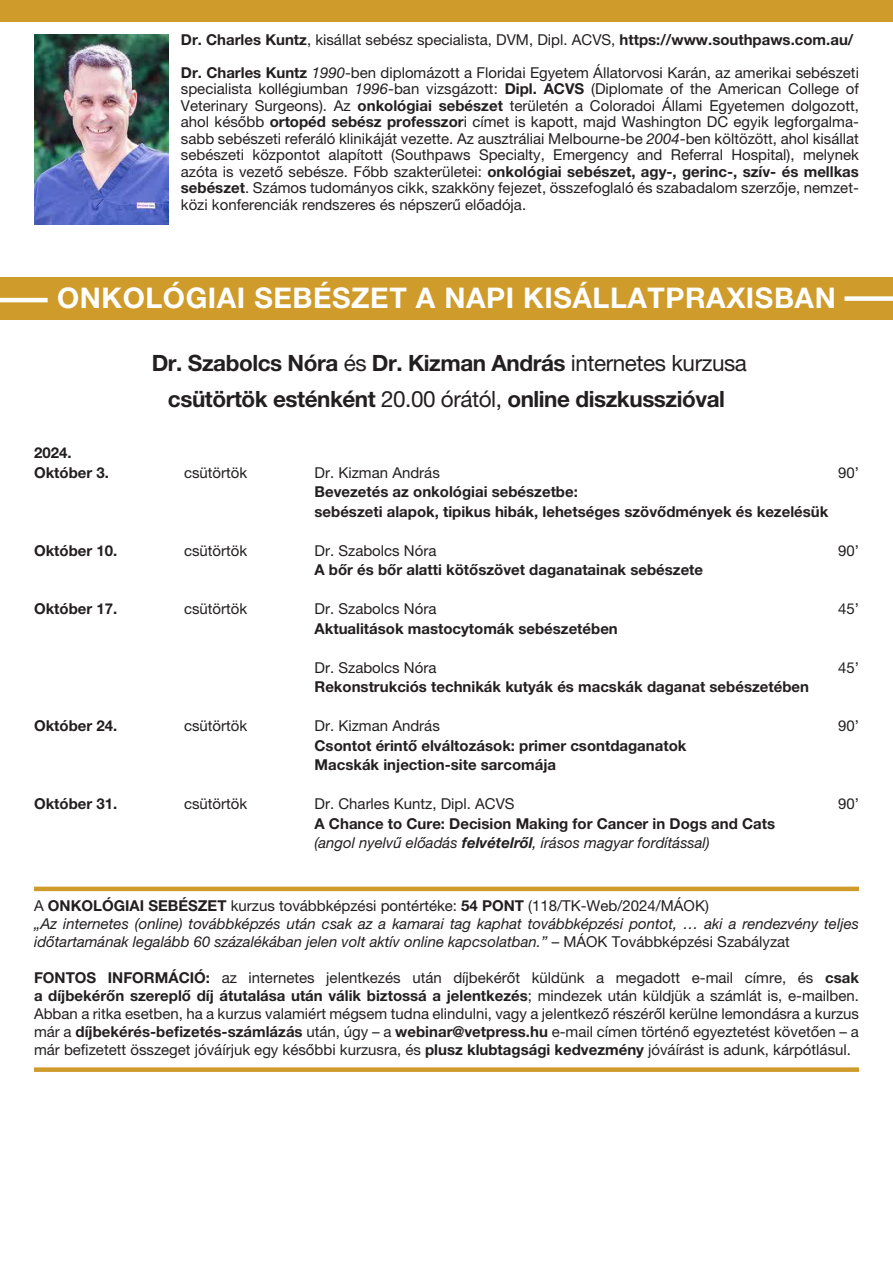
<style>
.page{position:relative;width:893px;height:1263px;background:#fff}
.page>*{position:absolute;margin:0;border:0;box-sizing:border-box;transform-origin:0 0}
.t1{font:700 28.5px "Helvetica Neue LT Pro";letter-spacing:.02em;color:#fff}
.t2{font:700 22.5px "Helvetica Neue LT Pro";letter-spacing:-.02em;color:#231f20}
.t3{font:15px/16.5px "Helvetica Neue LT Pro";color:#231f20;text-align:justify}
.t4{font:700 15px "Helvetica Neue LT Pro";color:#231f20}
.t5{font:italic 15px/18px "Helvetica Neue LT Pro";color:#231f20}
.s1{font-weight:400}
.s2{font-weight:700}
.s3{font-style:italic}
.s4{font-style:normal}
</style>
<div class="page">
<img style="left:34px;top:34px;width:134px;height:191px">
<div style="left:0;top:277px;width:893px;height:43px;background:#cf9b2a"></div>
<hr style="left:0;top:298px;width:48px;height:4px;background:#fff">
<div style="left:844px;top:296px;width:49px;height:5px;background:#fff"></div>
<div style="left:0;top:0;width:893px;height:22px;background:#cf9b2a"></div>
<hr style="left:34px;top:887px;width:825px;height:4px;background:#cf9b2a">
<div style="left:34px;top:1067px;width:825px;height:5px;background:#cf9b2a"></div>
<p class="t4" style="left:181px;top:30px;width:674px">Dr. Charles Kuntz<span class="s1">, kisállat sebész specialista, DVM, Dipl. ACVS,</span> https://www.southpaws.com.au/</p>
<p class="t3" style="left:181px;top:64px;width:680px"><span class="s2">Dr. Charles Kuntz</span> <span class="s3">1990</span>-ben diplomázott a Floridai Egyetem Állatorvosi Karán, az amerikai sebészeti specialista kollégiumban <span class="s3">1996</span>-ban vizsgázott: <span class="s2">Dipl. ACVS</span> (Diplomate of the American College of Veterinary Surgeons). Az <span class="s2">onkológiai sebészet</span> területén a Coloradoi Állami Egyetemen dolgozott, ahol később <span class="s2">ortopéd sebész professzor</span>i címet is kapott, majd Washington DC egyik legforgalma&shy;sabb sebészeti referáló klinikáját vezette. Az ausztráliai Melbourne-be <span class="s3">2004</span>-ben költözött, ahol kisállat sebészeti központot alapított (Southpaws Specialty, Emergency and Referral Hospital), melynek azóta is vezető sebésze. Főbb szakterületei: <span class="s2">onkológiai sebészet, agy-, gerinc-, szív- és mellkas sebészet</span>. Számos tudományos cikk, szakköny fejezet, összefoglaló és szabadalom szerzője, nemzet&shy;közi konferenciák rendszeres és népszerű előadója.</p>
<p class="t1" style="left:57px;top:280px;width:780px">ONKOLÓGIAI SEBÉSZET A NAPI KISÁLLATPRAXISBAN</p>
<p class="t2" style="left:152px;top:349px;width:597px">Dr. Szabolcs Nóra <span class="s1">és</span> Dr. Kizman András <span class="s1">internetes kurzusa</span></p>
<p class="t2" style="left:168px;top:385px;width:558px">csütörtök esténként <span class="s1">20.00 órától,</span> online diszkusszióval</p>
<p class="t4" style="left:34px;top:443px;width:39px">2024.</p>
<p class="t4" style="left:34px;top:463px;width:77px">Október 3.</p>
<p class="t3" style="left:184px;top:464px;width:65px">csütörtök</p>
<p class="t3" style="left:315px;top:464px;width:127px">Dr. Kizman András</p>
<p class="t3" style="left:838px;top:464px;width:22px">90’</p>
<p class="t4" style="left:315px;top:482px;width:265px">Bevezetés az onkológiai sebészetbe:</p>
<p class="t4" style="left:315px;top:502px;width:515px">sebészeti alapok, tipikus hibák, lehetséges szövődmények és kezelésük</p>
<p class="t4" style="left:34px;top:541px;width:85px">Október 10.</p>
<p class="t3" style="left:184px;top:542px;width:65px">csütörtök</p>
<p class="t3" style="left:315px;top:542px;width:123px">Dr. Szabolcs Nóra</p>
<p class="t3" style="left:838px;top:542px;width:22px">90’</p>
<p class="t4" style="left:315px;top:560px;width:390px">A bőr és bőr alatti kötőszövet daganatainak sebészete</p>
<p class="t4" style="left:34px;top:599px;width:85px">Október 17.</p>
<p class="t3" style="left:184px;top:600px;width:65px">csütörtök</p>
<p class="t3" style="left:315px;top:600px;width:123px">Dr. Szabolcs Nóra</p>
<p class="t3" style="left:838px;top:600px;width:22px">45’</p>
<p class="t4" style="left:315px;top:619px;width:305px">Aktualitások mastocytomák sebészetében</p>
<p class="t3" style="left:315px;top:659px;width:123px">Dr. Szabolcs Nóra</p>
<p class="t3" style="left:838px;top:659px;width:22px">45’</p>
<p class="t4" style="left:315px;top:677px;width:496px">Rekonstrukciós technikák kutyák és macskák daganat sebészetében</p>
<p class="t4" style="left:34px;top:716px;width:85px">Október 24.</p>
<p class="t3" style="left:184px;top:717px;width:65px">csütörtök</p>
<p class="t3" style="left:315px;top:717px;width:127px">Dr. Kizman András</p>
<p class="t3" style="left:838px;top:717px;width:22px">90’</p>
<p class="t4" style="left:315px;top:736px;width:373px">Csontot érintő elváltozások: primer csontdaganatok</p>
<p class="t4" style="left:315px;top:755px;width:243px">Macskák injection-site sarcomája</p>
<p class="t4" style="left:34px;top:794px;width:85px">Október 31.</p>
<p class="t3" style="left:184px;top:795px;width:65px">csütörtök</p>
<p class="t3" style="left:315px;top:795px;width:202px">Dr. Charles Kuntz, Dipl. ACVS</p>
<p class="t3" style="left:838px;top:795px;width:22px">90’</p>
<p class="t4" style="left:315px;top:814px;width:462px">A Chance to Cure: Decision Making for Cancer in Dogs and Cats</p>
<p class="t5" style="left:315px;top:833px;width:397px">(angol nyelvű előadás <span class="s2">felvételről</span>, írásos magyar fordítással)</p>
<p class="t3" style="left:34px;top:897px;width:676px">A <span class="s2">ONKOLÓGIAI SEBÉSZET</span> kurzus továbbképzési pontértéke: <span class="s2">54 PONT</span> (118/TK-Web/2024/MÁOK)</p>
<p class="t5" style="left:34px;top:915px;width:826px">„Az internetes (online) továbbképzés után csak az a kamarai tag kaphat továbbképzési pontot, … aki a rendezvény teljes időtartamának legalább 60 százalékában jelen volt aktív online kapcsolatban.” <span class="s4">– MÁOK Továbbképzési Szabályzat</span></p>
<p class="t3" style="left:34px;top:969px;width:826px;line-height:18px"><span class="s2">FONTOS INFORMÁCIÓ:</span> az internetes jelentkezés után díjbekérőt küldünk a megadott e-mail címre, és <span class="s2">csak a díjbekérőn szereplő díj átutalása után válik biztossá a jelentkezés</span>; mindezek után küldjük a számlát is, e-mailben.<br>Abban a ritka esetben, ha a kurzus valamiért mégsem tudna elindulni, vagy a jelentkező részéről kerülne lemondásra a kurzus már a <span class="s2">díjbekérés-befizetés-számlázás</span> után, úgy – a <span class="s2">webinar@vetpress.hu</span> e-mail címen történő egyeztetést követően – a már befizetett összeget jóváírjuk egy későbbi kurzusra, és <span class="s2">plusz klubtagsági kedvezmény</span> jóváírást is adunk, kárpótlásul.</p>
</div>
